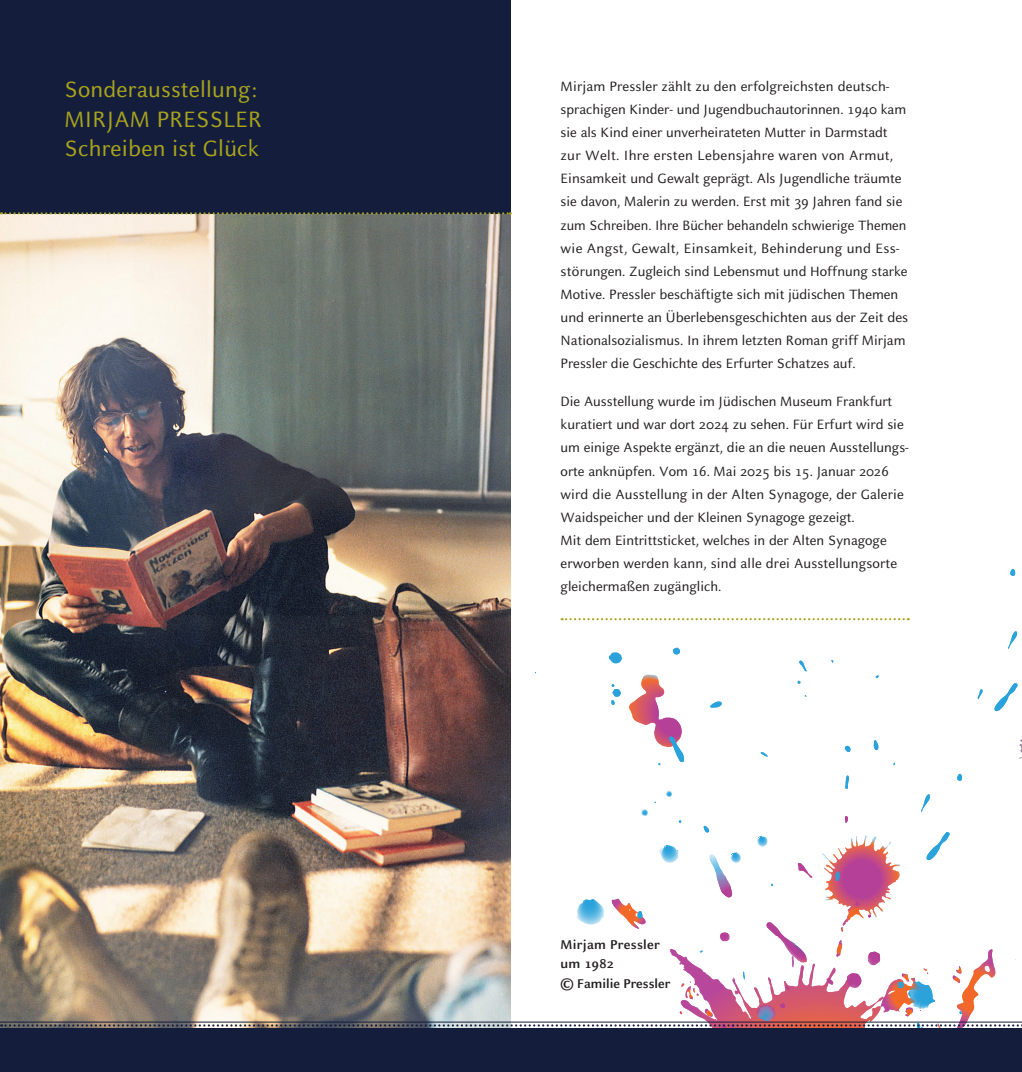
<style>
.page{position:relative;width:1022px;height:1072px;background:#fff}
.page>*{position:absolute;margin:0;border:0;box-sizing:border-box;transform-origin:0 0}
.t1{font:24.5px/29.4px "Celeste Sans";letter-spacing:.01em;color:#a8a41c}
.t2{font:14.88px/23.1px "Celeste Sans";color:#231f20}
.t3{font:700 14px/19.2px "Celeste Sans";letter-spacing:.02em;color:#231f20}
</style>
<div class="page">
<img style="left:0;top:213px;width:511px;height:815px">
<svg style="left:710px;top:701px;width:12px;height:7px"></svg>
<svg style="left:799px;top:660px;width:8px;height:11px"></svg>
<svg style="left:797px;top:680px;width:4px;height:4px"></svg>
<svg style="left:873px;top:740px;width:6px;height:10px"></svg>
<svg style="left:978px;top:689px;width:5px;height:10px"></svg>
<svg style="left:1010px;top:569px;width:5px;height:7px"></svg>
<svg style="left:1008px;top:631px;width:10px;height:17px"></svg>
<svg style="left:994px;top:683px;width:24px;height:28px"></svg>
<svg style="left:844px;top:745px;width:7px;height:7px"></svg>
<svg style="left:760px;top:752px;width:8px;height:4px"></svg>
<svg style="left:1019px;top:739px;width:3px;height:20px"></svg>
<svg style="left:673px;top:647px;width:7px;height:7px"></svg>
<svg style="left:611px;top:684px;width:10px;height:21px"></svg>
<svg style="left:629px;top:674px;width:55px;height:91px"></svg>
<svg style="left:608px;top:652px;width:14px;height:12px"></svg>
<div style="left:0;top:0;width:511px;height:213px;background:#141d3c"></div>
<svg style="left:1px;top:212px;width:510px;height:2px"></svg>
<svg style="left:562px;top:618px;width:347px;height:2px"></svg>
<img style="left:1px;top:773px;width:1021px;height:255px">
<hr style="left:0;top:1021px;width:1022px;height:1px;background:#141d3c">
<div style="left:0;top:1028px;width:1022px;height:43px;background:#141d3c"></div>
<h1 class="t1" style="left:64px;top:75px;width:199px">Sonderausstellung:<br>MIRJAM PRESSLER<br>Schreiben ist Glück</h1>
<p class="t2" style="left:561px;top:75px;width:349px">Mirjam Pressler zählt zu den erfolgreichsten deutsch&shy;sprachigen Kinder- und Jugendbuchautorinnen. 1940 kam sie als Kind einer unverheirateten Mutter in Darmstadt zur Welt. Ihre ersten Lebensjahre waren von Armut, Einsamkeit und Gewalt geprägt. Als Jugendliche träumte sie davon, Malerin zu werden. Erst mit 39 Jahren fand sie zum Schreiben. Ihre Bücher behandeln schwierige Themen wie Angst, Gewalt, Einsamkeit, Behinderung und Ess&shy;störungen. Zugleich sind Lebensmut und Hoffnung starke Motive. Pressler beschäftigte sich mit jüdischen Themen und erinnerte an Überlebensgeschichten aus der Zeit des Nationalsozialismus. In ihrem letzten Roman griff Mirjam Pressler die Geschichte des Erfurter Schatzes auf.</p>
<p class="t2" style="left:561px;top:390px;width:350px">Die Ausstellung wurde im Jüdischen Museum Frankfurt kuratiert und war dort 2024 zu sehen. Für Erfurt wird sie um einige Aspekte ergänzt, die an die neuen Ausstellungs&shy;orte anknüpfen. Vom 16. Mai 2025 bis 15. Januar 2026 wird die Ausstellung in der Alten Synagoge, der Galerie Waidspeicher und der Kleinen Synagoge gezeigt.<br>Mit dem Eintrittsticket, welches in der Alten Synagoge erworben werden kann, sind alle drei Ausstellungsorte gleichermaßen zugänglich.</p>
<p class="t3" style="left:561px;top:935px;width:111px">Mirjam Pressler um 1982<br>© Familie Pressler</p>
</div>
